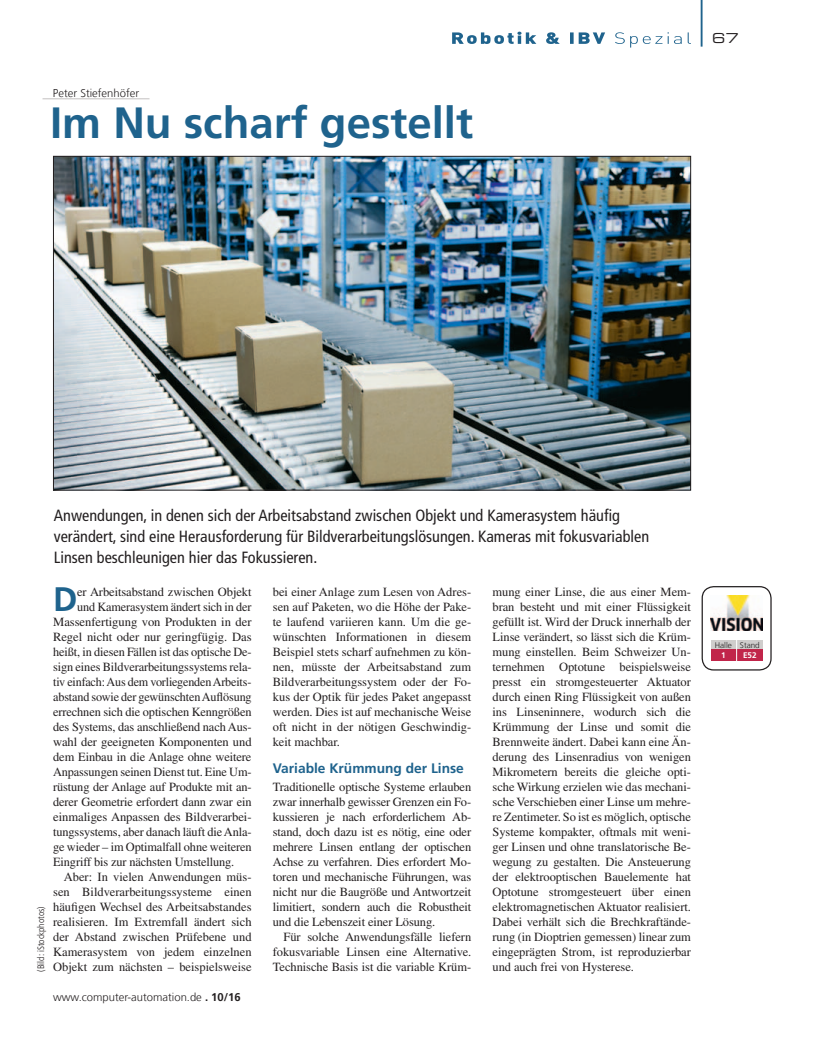
<style>
.page{position:relative;width:815px;height:1053px;background:#fff}
.page>*{position:absolute;margin:0;border:0;box-sizing:border-box;transform-origin:0 0}
.Headline{font:700 43.75px "Frutiger LT Com";color:#1f638d}
.Initial{font:700 34px "Frutiger LT Com";color:#1f638d}
.Vorspann{font:condensed 16.25px/21.2px "Frutiger LT Pro";color:#231f20}
.Zwischenueberschrift{font:700 13.75px "Frutiger LT Com";color:#1f638d}
.t1{font:13.75px "Eurostile LT Std Ex 2";color:#231f20}
.Text_Einzug{font:12.5px/15px "Times LT Std";letter-spacing:-.005em;color:#231f20;text-align:justify}
.Initial-2{font:12.5px "Times LT Std";letter-spacing:-.01em;color:#231f20}
.Text{font:12.5px/15px "Times LT Std";letter-spacing:-.01em;color:#231f20;text-align:justify}
.Autorenzeile{font:300 11.25px "Frutiger LT Com";color:#231f20}
.Quelle{font:300 condensed 9.38px "Frutiger LT Pro";color:#231f20}
.Nachgehakt_Antwort{font:300 8.12px "Frutiger LT Com";color:#231f20}
.Nachgehakt_Antwort-2{font:700 8.12px "Frutiger LT Com";color:#fff}
.s1{font-weight:700}
</style>
<div class="page">
<hr style="left:701px;top:0;width:2px;height:47px;background:#1f638d">
<img style="left:55px;top:158px;width:634px;height:330px">
<hr style="left:43px;top:98px;width:107px;height:1px;background:#cfcdcc">
<img style="left:711px;top:595px;width:51px;height:35px">
<div style="left:702px;top:586px;width:70px;height:84px;border:1px solid #231f20;border-radius:12px"></div>
<div style="left:711px;top:639px;width:51px;height:10px;background:#cfcdcc"></div>
<div style="left:711px;top:649px;width:51px;height:12px;background:#c1254a"></div>
<svg style="left:736px;top:639px;width:1px;height:22px"></svg>
<svg style="left:452px;top:32px;width:239px;height:16px"></svg>
<p class="Autorenzeile" style="left:53px;top:87px;width:88px">Peter Stiefenhöfer</p>
<p class="Headline" style="left:50px;top:97px;width:424px">Im Nu scharf gestellt</p>
<p class="t1" style="left:712px;top:29px;width:28px">67</p>
<p class="Vorspann" style="left:54px;top:504px;width:597px">Anwendungen, in denen sich der Arbeitsabstand zwischen Objekt und Kamerasystem häufig verändert, sind eine Herausforderung für Bildverarbeitungslösungen. Kameras mit fokusvariablen<br>Linsen beschleunigen hier das Fokussieren.</p>
<p class="Initial" style="left:53px;top:578px;width:26px">D</p>
<p class="Initial-2" style="left:77px;top:584px;width:176px">er Arbeitsabstand zwischen Objekt</p>
<p class="Text_Einzug" style="left:273px;top:583px;width:200px">bei einer Anlage zum Lesen von Adres&shy;sen auf Paketen, wo die Höhe der Pake&shy;te laufend variieren kann. Um die ge&shy;wünschten Informationen in diesem Beispiel stets scharf aufnehmen zu kön&shy;nen, müsste der Arbeitsabstand zum Bildverarbeitungssystem oder der Fo&shy;kus der Optik für jedes Paket angepasst werden. Dies ist auf mechanische Weise oft nicht in der nötigen Geschwindig&shy;keit machbar.</p>
<p class="Zwischenueberschrift" style="left:273px;top:760px;width:193px">Variable Krümmung der Linse</p>
<p class="Text" style="left:273px;top:778px;width:200px">Traditionelle optische Systeme erlauben zwar innerhalb gewisser Grenzen ein Fo&shy;kussieren je nach erforderlichem Ab&shy;stand, doch dazu ist es nötig, eine oder mehrere Linsen entlang der optischen Achse zu verfahren. Dies erfordert Mo&shy;toren und mechanische Führungen, was nicht nur die Baugröße und Antwortzeit limitiert, sondern auch die Robustheit und die Lebenszeit einer Lösung.</p>
<p class="Text_Einzug" style="left:273px;top:928px;width:200px;text-indent:11px">Für solche Anwendungsfälle liefern fokusvariable Linsen eine Alternative.<br>Technische Basis ist die variable Krüm-</p>
<p class="Text_Einzug" style="left:493px;top:583px;width:200px">mung einer Linse, die aus einer Mem&shy;bran besteht und mit einer Flüssigkeit gefüllt ist. Wird der Druck innerhalb der Linse verändert, so lässt sich die Krüm&shy;mung einstellen. Beim Schweizer Un&shy;ternehmen Optotune beispielsweise presst ein stromgesteuerter Aktuator durch einen Ring Flüssigkeit von außen ins Linseninnere, wodurch sich die Krümmung der Linse und somit die Brennweite ändert. Dabei kann eine Än&shy;derung des Linsenradius von wenigen Mikrometern bereits die gleiche opti&shy;sche Wirkung erzielen wie das mechani&shy;sche Verschieben einer Linse um mehre&shy;re Zentimeter. So ist es möglich, optische Systeme kompakter, oftmals mit weni&shy;ger Linsen und ohne translatorische Be&shy;wegung zu gestalten. Die Ansteuerung der elektrooptischen Bauelemente hat Optotune stromgesteuert über einen elektromagnetischen Aktuator realisiert.<br>Dabei verhält sich die Brechkraftände&shy;rung (in Dioptrien gemessen) linear zum eingeprägten Strom, ist reproduzierbar und auch frei von Hysterese.</p>
<p class="Initial-2" style="left:77px;top:599px;width:176px">und Kamerasystem ändert sich in der</p>
<p class="Initial-2" style="left:53px;top:614px;width:200px">Massenfertigung von Produkten in der</p>
<p class="Initial-2" style="left:53px;top:629px;width:200px">Regel nicht oder nur geringfügig. Das</p>
<p class="Initial-2" style="left:53px;top:644px;width:200px">heißt, in diesen Fällen ist das optische De-</p>
<p class="Initial-2" style="left:53px;top:659px;width:200px">sign eines Bildverarbeitungssystems rela-</p>
<p class="Initial-2" style="left:53px;top:674px;width:200px">tiv einfach: Aus dem vorliegenden Arbeits-</p>
<p class="Initial-2" style="left:53px;top:689px;width:200px">abstand sowie der gewünschten Auflösung</p>
<p class="Initial-2" style="left:53px;top:704px;width:200px">errechnen sich die optischen Kenngrößen</p>
<p class="Initial-2" style="left:53px;top:719px;width:200px">des Systems, das anschließend nach Aus-</p>
<p class="Initial-2" style="left:53px;top:734px;width:200px">wahl der geeigneten Komponenten und</p>
<p class="Initial-2" style="left:53px;top:749px;width:200px">dem Einbau in die Anlage ohne weitere</p>
<p class="Initial-2" style="left:53px;top:764px;width:200px">Anpassungen seinen Dienst tut. Eine Um-</p>
<p class="Initial-2" style="left:53px;top:779px;width:200px">rüstung der Anlage auf Produkte mit an-</p>
<p class="Initial-2" style="left:53px;top:794px;width:200px">derer Geometrie erfordert dann zwar ein</p>
<p class="Initial-2" style="left:53px;top:809px;width:200px">einmaliges Anpassen des Bildverarbei-</p>
<p class="Initial-2" style="left:53px;top:824px;width:200px">tungssystems, aber danach läuft die Anla-</p>
<p class="Initial-2" style="left:53px;top:839px;width:200px">ge wieder – im Optimalfall ohne weiteren</p>
<p class="Initial-2" style="left:53px;top:854px;width:183px">Eingriff bis zur nächsten Umstellung.</p>
<p class="Text_Einzug" style="left:53px;top:868px;width:200px;text-indent:11px">Aber: In vielen Anwendungen müs&shy;sen Bildverarbeitungssysteme einen häufigen Wechsel des Arbeitsabstandes realisieren. Im Extremfall ändert sich der Abstand zwischen Prüfebene und Kamerasystem von jedem einzelnen Objekt zum nächsten – beispielsweise</p>
<p class="Quelle" style="left:36px;top:971px;width:67px;rotate:-90deg">(Bild: iStockphotos)</p>
<p class="Autorenzeile" style="left:53px;top:990px;width:189px">www.computer-automation.de <span class="s1">. 10/16</span></p>
<p class="Nachgehakt_Antwort" style="left:715px;top:640px;width:19px">Halle</p>
<p class="Nachgehakt_Antwort" style="left:740px;top:640px;width:21px">Stand</p>
<p class="Nachgehakt_Antwort-2" style="left:721px;top:650px;width:6px">1</p>
<p class="Nachgehakt_Antwort-2" style="left:743px;top:650px;width:15px">E52</p>
</div>
